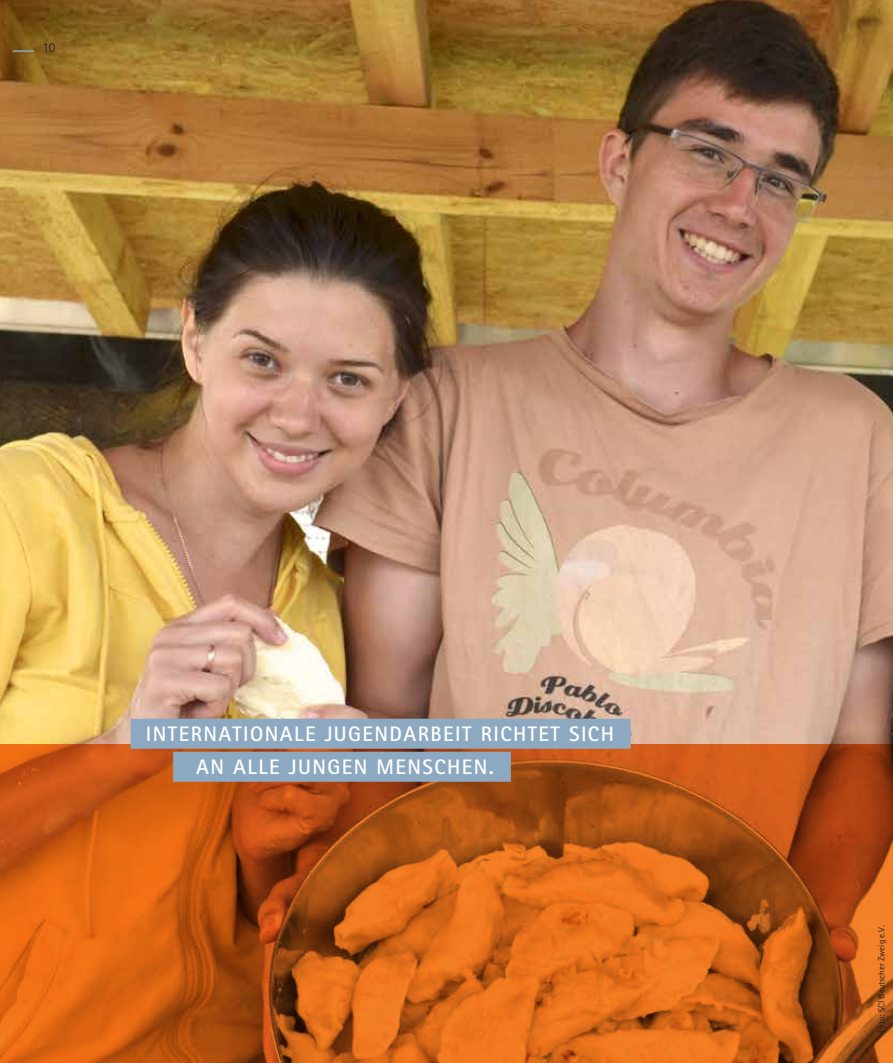
<style>
.page{position:relative;width:893px;height:1063px;background:#fff}
.page>*{position:absolute;margin:0;border:0;box-sizing:border-box;transform-origin:0 0}
.t1{font:700 21px/33px "Rotis Sans Serif Pro";letter-spacing:.07em;color:#fff}
.t2{font:13.5px "Rotis Sans Serif Pro";color:#231f20}
.t3{font:9px "Rotis Sans Serif Pro";color:#231f20}
</style>
<div class="page">
<img style="left:0;top:0;width:893px;height:745px">
<svg style="left:0;top:745px;width:893px;height:318px;background:#c35a15"></svg>
<div style="left:131px;top:719px;width:500px;height:30px;background:#8da9c1"></div>
<div style="left:173px;top:752px;width:338px;height:30px;background:#8da9c1"></div>
<hr style="left:13px;top:50px;width:21px;height:2px;background:#8aa7c0">
<p class="t2" style="left:43px;top:39px;width:15px">10</p>
<p class="t1" style="left:196px;top:717px;width:419px;text-indent:-50px">INTERNATIONALE JUGENDARBEIT RICHTET SICH<br>AN ALLE JUNGEN MENSCHEN.</p>
<p class="t3" style="left:876px;top:1033px;width:109px;rotate:-90deg">Foto: SCI Deutscher Zweig e.V.</p>
</div>
